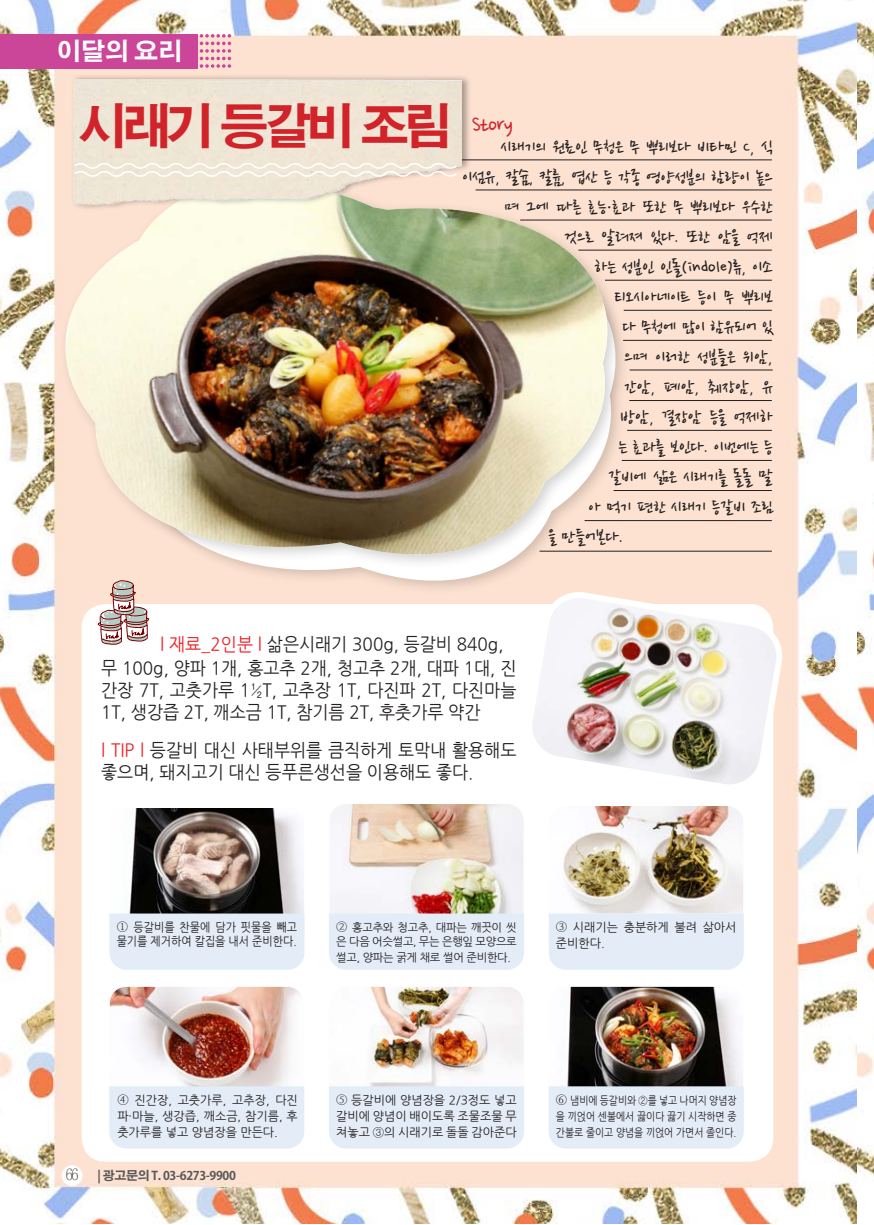
<style>
.page{position:relative;width:874px;height:1225px;background:#fff}
.page>*{position:absolute;margin:0;border:0;box-sizing:border-box;transform-origin:0 0}
.t1{font:700 48px "Adobe Gothic Std";letter-spacing:-.1em;color:#d1232a}
.t2{font:700 24px "Adobe Gothic Std";color:#fff}
.t3{font:24px "Nanum Pen";letter-spacing:-.04em;color:#d1232a;scale:.95 1}
.t4{font:20px "Nanum Pen";color:#231f20}
.t5{font:18px/22px "Nanum Gothic";color:#231f20;text-align:justify;scale:.95 1}
.t6{font:12px/16px "Nanum Gothic";color:#231f20;text-align:justify}
.t7{font:12px/14px "Nanum Gothic";color:#231f20;scale:.91 1}
.t8{font:700 12px "Adobe Gothic Std";letter-spacing:-.03em;color:#57585a}
.t9{font:11.2px/14px "Nanum Gothic";letter-spacing:-.025em;color:#231f20}
.t10{font:11px/16px "Nanum Gothic";color:#231f20;text-align:justify;scale:.88 1}
.s1{color:#ee1d23}
.s2{font-family:"Nanum Myeongjo"}
.s3{font-family:"Nanum Myeongjo";font-size:12px}
.s4{font-family:"Chosunilbo NM";font-weight:400;font-size:16px}
</style>
<div class="page">
<img style="left:857px;top:19px;width:16px;height:1157px">
<img style="left:0;top:0;width:855px;height:1223px">
<div style="left:0;top:34px;width:197px;height:34px;background:#cb4599"></div>
<svg style="left:199px;top:34px;width:32px;height:34px"></svg>
<div style="left:82px;top:604px;width:690px;height:557px;background:#fff;border-radius:24px"></div>
<svg style="left:109px;top:570px;width:507px;height:26px;background:#f9e0d1"></svg>
<img style="left:129px;top:809px;width:174px;height:104px">
<div style="left:109px;top:807px;width:196px;height:143px;border:1px solid #fff;border-radius:17px"></div>
<img style="left:111px;top:987px;width:189px;height:99px">
<div style="left:109px;top:985px;width:195px;height:164px;border:1px solid #fff;border-radius:17px"></div>
<img style="left:330px;top:805px;width:192px;height:108px">
<div style="left:328px;top:803px;width:196px;height:163px;border:1px solid #fff;border-radius:17px"></div>
<img style="left:369px;top:987px;width:153px;height:99px">
<div style="left:328px;top:985px;width:196px;height:164px;border:1px solid #fff;border-radius:17px"></div>
<img style="left:563px;top:807px;width:179px;height:106px">
<div style="left:548px;top:805px;width:196px;height:163px;border:1px solid #fff;border-radius:17px"></div>
<img style="left:564px;top:987px;width:178px;height:99px">
<div style="left:548px;top:985px;width:196px;height:164px;border:1px solid #fff;border-radius:17px"></div>
<div style="left:109px;top:913px;width:195px;height:56px;background:#e4edf7"></div>
<div style="left:109px;top:1086px;width:195px;height:62px;background:#e4edf7"></div>
<div style="left:329px;top:913px;width:195px;height:56px;background:#e4edf7"></div>
<div style="left:329px;top:1086px;width:195px;height:62px;background:#e4edf7"></div>
<div style="left:548px;top:913px;width:195px;height:56px;background:#e4edf7"></div>
<div style="left:548px;top:1086px;width:195px;height:62px;background:#e4edf7"></div>
<svg style="left:98px;top:580px;width:51px;height:65px"></svg>
<hr style="left:461px;top:159px;width:310px;height:1px;background:#231f20">
<hr style="left:475px;top:190px;width:296px;height:1px;background:#231f20">
<hr style="left:520px;top:220px;width:251px;height:1px;background:#231f20">
<hr style="left:578px;top:250px;width:193px;height:1px;background:#231f20">
<hr style="left:604px;top:280px;width:167px;height:1px;background:#231f20">
<hr style="left:623px;top:310px;width:148px;height:1px;background:#231f20">
<hr style="left:622px;top:340px;width:149px;height:1px;background:#231f20">
<hr style="left:629px;top:370px;width:143px;height:1px;background:#231f20">
<hr style="left:629px;top:400px;width:142px;height:1px;background:#231f20">
<hr style="left:626px;top:430px;width:145px;height:1px;background:#231f20">
<hr style="left:621px;top:460px;width:150px;height:1px;background:#231f20">
<hr style="left:613px;top:490px;width:158px;height:1px;background:#231f20">
<hr style="left:584px;top:520px;width:187px;height:1px;background:#231f20">
<hr style="left:539px;top:551px;width:232px;height:1px;background:#231f20">
<img style="left:519px;top:588px;width:269px;height:209px">
<div style="left:58px;top:174px;width:564px;height:396px;background:#231f20;opacity:.2"></div>
<img style="left:66px;top:181px;width:542px;height:389px">
<div style="left:71px;top:73px;width:400px;height:138px;background:#231f20;opacity:.4"></div>
<img style="left:73px;top:79px;width:388px;height:127px">
<svg style="left:72px;top:161px;width:386px;height:18px"></svg>
<div style="left:62px;top:1165px;width:20px;height:21px;background:#fff;border-radius:50%"></div>
<p class="t2" style="left:57px;top:37px;width:127px">이달의 요리</p>
<p class="t1" style="left:79px;top:97px;width:374px">시래기 등갈비 조림</p>
<p class="t3" style="left:471px;top:114px;width:45px">Story</p>
<p class="t4" style="left:500px;top:138px;width:273px">시래기의 원료인 무청은 무 뿌리보다 비타민 C, 식</p>
<p class="t4" style="left:462px;top:168px;width:311px">이섬유, 칼슘, 칼륨, 엽산 등 각종 영양성분의 함량이 높으</p>
<p class="t4" style="left:504px;top:198px;width:270px">며 그에 따른 효능·효과 또한 무 뿌리보다 우수한</p>
<p class="t4" style="left:564px;top:228px;width:209px">것으로 알려져 있다. 또한 암을 억제</p>
<p class="t4" style="left:594px;top:258px;width:179px">하는 성분인 인돌(indole)류, 이소</p>
<p class="t4" style="left:614px;top:288px;width:159px">티오시아네이트 등이 무 뿌리보</p>
<p class="t4" style="left:622px;top:318px;width:152px">다 무청에 많이 함유되어 있</p>
<p class="t4" style="left:624px;top:348px;width:149px">으며 이러한 성분들은 위암,</p>
<p class="t4" style="left:624px;top:378px;width:150px">간암, 폐암, 췌장암, 유</p>
<p class="t4" style="left:620px;top:408px;width:153px">방암, 결장암 등을 억제하</p>
<p class="t4" style="left:618px;top:438px;width:155px">는 효과를 보인다. 이번에는 등</p>
<p class="t4" style="left:608px;top:468px;width:165px">갈비에 삶은 시래기를 돌돌 말</p>
<p class="t4" style="left:588px;top:498px;width:186px">아 먹기 편한 시래기 등갈비 조림</p>
<p class="t4" style="left:548px;top:528px;width:76px">을 만들어본다.</p>
<p class="t5" style="left:160px;top:633px;width:363px"><span class="s1">l 재료_2인분 l</span> 삶은시래기 300g, 등갈비 840g,</p>
<p class="t5" style="left:101px;top:657px;width:438px">무 100g, 양파 1개, 홍고추 2개, 청고추 2개, 대파 1대, 진 간장 7T, 고춧가루 1½T, 고추장 1T, 다진파 2T, 다진마늘 1T, 생강즙 2T, 깨소금 1T, 참기름 2T, 후춧가루 약간</p>
<p class="t5" style="left:101px;top:739px;width:438px"><span class="s1">l TIP l</span> 등갈비 대신 사태부위를 큼직하게 토막내 활용해도 좋으며, 돼지고기 대신 등푸른생선을 이용해도 좋다.</p>
<p class="t7" style="left:117px;top:920px;width:200px"><span class="s2">①</span> 등갈비를 찬물에 담가 핏물을 빼고 물기를 제거하여 칼집을 내서 준비한다.</p>
<p class="t9" style="left:336px;top:920px;width:182px"><span class="s3">②</span> 홍고추와 청고추, 대파는 깨끗이 씻 은 다음 어슷썰고, 무는 은행잎 모양으로</p>
<p class="t9" style="left:336px;top:950px;width:176px">썰고, 양파는 굵게 채로 썰어 준비한다.</p>
<p class="t6" style="left:555px;top:919px;width:182px"><span class="s2">③</span> 시래기는 충분하게 불려 삶아서 준비한다.</p>
<p class="t6" style="left:117px;top:1092px;width:182px"><span class="s2">④</span> 진간장, 고춧가루, 고추장, 다진 파·마늘, 생강즙, 깨소금, 참기름, 후 춧가루를 넣고 양념장을 만든다.</p>
<p class="t8" style="left:66px;top:1168px;width:172px"><span class="s4">66</span> | 광고문의 T. 03-6273-9900</p>
<p class="t6" style="left:336px;top:1092px;width:182px"><span class="s2">⑤</span> 등갈비에 양념장을 2/3정도 넣고 갈비에 양념이 배이도록 조물조물 무 쳐놓고 ③의 시래기로 돌돌 감아준다</p>
<p class="t10" style="left:555px;top:1093px;width:207px"><span class="s3">⑥</span> 냄비에 등갈비와 ②를 넣고 나머지 양념장 을 끼얹어 센불에서 끓이다 끓기 시작하면 중 간불로 줄이고 양념을 끼얹어 가면서 졸인다.</p>
</div>
